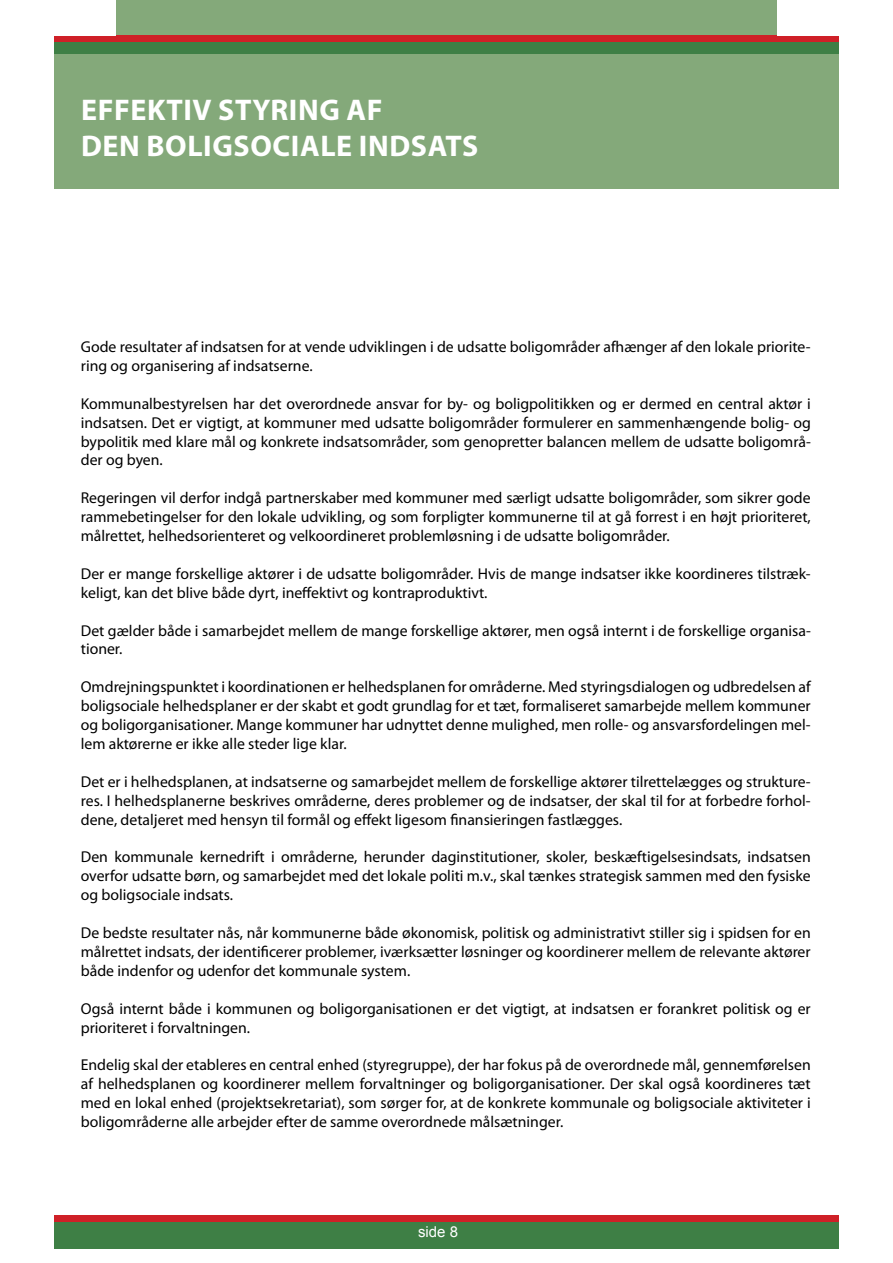
<style>
.page{position:relative;width:893px;height:1263px;background:#fff}
.page>*{position:absolute;margin:0;border:0;box-sizing:border-box;transform-origin:0 0}
.t1{font:700 30px/36px "Myriad Pro";letter-spacing:.02em;color:#fff}
.t2{font:15.75px/18.9px "Myriad Pro";color:#000;text-align:justify}
.t3{font:15px "Arial";color:#fff}
</style>
<div class="page">
<div style="left:54px;top:0;width:785px;height:36px;background:#84a97a"></div>
<div style="left:54px;top:40px;width:785px;height:14px;background:#3e7f45"></div>
<div style="left:54px;top:36px;width:785px;height:6px;background:#cf2027"></div>
<div style="left:778px;top:0;width:115px;height:36px;background:#fff"></div>
<div style="left:0;top:0;width:116px;height:36px;background:#fff"></div>
<div style="left:54px;top:1221px;width:785px;height:27px;background:#3e7f45"></div>
<div style="left:54px;top:1215px;width:785px;height:6px;background:#cf2027"></div>
<div style="left:54px;top:54px;width:785px;height:135px;background:#84a97a"></div>
<h1 class="t1" style="left:81px;top:91px;width:399px">EFF EKTIV STYRING AF<br>DEN BOLIGSOCIALE INDSATS</h1>
<p class="t2" style="left:81px;top:337px;width:731px">Gode resultater af indsatsen for at vende udviklingen i de udsatte boligområder afhænger af den lokale priorite&shy;ring og organisering af indsatserne.</p>
<p class="t2" style="left:81px;top:394px;width:731px">Kommunalbestyrelsen har det overordnede ansvar for by- og boligpolitikken og er dermed en central aktør i indsatsen. Det er vigtigt, at kommuner med udsatte boligområder formulerer en sammenhængende bolig- og bypolitik med klare mål og konkrete indsatsområder, som genopretter balancen mellem de udsatte boligområ&shy;der og byen.</p>
<p class="t2" style="left:81px;top:488px;width:731px">Regeringen vil derfor indgå partnerskaber med kommuner med særligt udsatte boligområder, som sikrer gode rammebetingelser for den lokale udvikling, og som forpligter kommunerne til at gå forrest i en højt prioriteret, målrettet, helhedsorienteret og velkoordineret problemløsning i de udsatte boligområder.</p>
<p class="t2" style="left:81px;top:564px;width:731px">Der er mange forskellige aktører i de udsatte boligområder. Hvis de mange indsatser ikke koordineres tilstræk&shy;keligt, kan det blive både dyrt, ineffektivt og kontraproduktivt.</p>
<p class="t2" style="left:81px;top:620px;width:731px">Det gælder både i samarbejdet mellem de mange forskellige aktører, men også internt i de forskellige organisa&shy;tioner.</p>
<p class="t2" style="left:81px;top:677px;width:731px">Omdrejningspunktet i koordinationen er helhedsplanen for områderne. Med styringsdialogen og udbredelsen af boligsociale helhedsplaner er der skabt et godt grundlag for et tæt, formaliseret samarbejde mellem kommuner og boligorganisationer. Mange kommuner har udnyttet denne mulighed, men rolle- og ansvarsfordelingen mel&shy;lem aktørerne er ikke alle steder lige klar.</p>
<p class="t2" style="left:81px;top:772px;width:731px">Det er i helhedsplanen, at indsatserne og samarbejdet mellem de forskellige aktører tilrettelægges og strukture&shy;res. I helhedsplanerne beskrives områderne, deres problemer og de indsatser, der skal til for at forbedre forhol&shy;dene, detaljeret med hensyn til formål og effekt ligesom finansieringen fastlægges.</p>
<p class="t2" style="left:81px;top:847px;width:731px">Den kommunale kernedrift i områderne, herunder daginstitutioner, skoler, beskæftigelsesindsats, indsatsen overfor udsatte børn, og samarbejdet med det lokale politi m.v., skal tænkes strategisk sammen med den fysiske og boligsociale indsats.</p>
<p class="t2" style="left:81px;top:923px;width:731px">De bedste resultater nås, når kommunerne både økonomisk, politisk og administrativt stiller sig i spidsen for en målrettet indsats, der identificerer problemer, iværksætter løsninger og koordinerer mellem de relevante aktører både indenfor og udenfor det kommunale system.</p>
<p class="t2" style="left:81px;top:998px;width:731px">Også internt både i kommunen og boligorganisationen er det vigtigt, at indsatsen er forankret politisk og er prioriteret i forvaltningen.</p>
<p class="t2" style="left:81px;top:1055px;width:731px">Endelig skal der etableres en central enhed (styregruppe), der har fokus på de overordnede mål, gennemførelsen af helhedsplanen og koordinerer mellem forvaltninger og boligorganisationer. Der skal også koordineres tæt med en lokal enhed (projektsekretariat), som sørger for, at de konkrete kommunale og boligsociale aktiviteter i boligområderne alle arbejder efter de samme overordnede målsætninger.</p>
<p class="t3" style="left:418px;top:1222px;width:42px">side 8</p>
</div>
